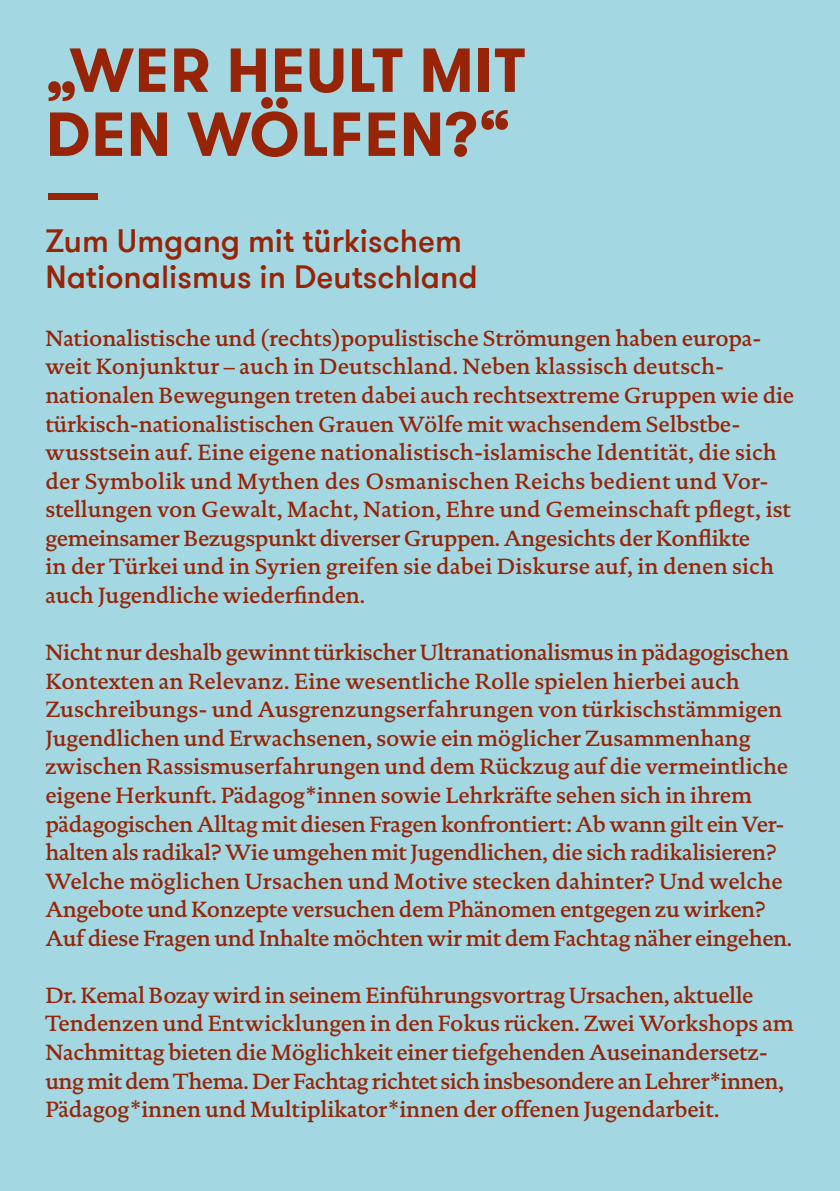
<style>
.page{position:relative;width:840px;height:1191px;background:#fff}
.page>*{position:absolute;margin:0;border:0;box-sizing:border-box;transform-origin:0 0}
.t1{font:700 62px/64px "GT Walsheim Pro";letter-spacing:.015em;color:#972406}
.t2{font:700 54px "GT Walsheim Pro";color:#972406}
.t3{font:500 32px/36px "GT Walsheim Pro";color:#972406}
.t4{font:500 22.4px/28.6px "DTL Documenta TOT";letter-spacing:-.01em;color:#972406}
</style>
<div class="page">
<div style="left:0;top:0;width:839px;height:1191px;background:#a3d8e3"></div>
<h1 class="t1" style="left:45px;top:39px;width:481px">„WER HEULT MIT<br>DEN WÖLFEN?“</h1>
<h2 class="t2" style="left:45px;top:162px;width:56px">—</h2>
<h3 class="t3" style="left:45px;top:223px;width:433px">Zum Umgang mit türkischem<br>Nationalismus in Deutschland</h3>
<p class="t4" style="left:45px;top:324px;width:750px">Nationalistische und (rechts)populistische Strömungen haben europa&shy;weit Konjunktur – auch in Deutschland. Neben klassisch deutsch&shy;nationalen Bewegungen treten dabei auch rechtsextreme Gruppen wie die türkisch-nationalistischen Grauen Wölfe mit wachsendem Selbstbe&shy;wusstsein auf. Eine eigene nationalistisch-islamische Identität, die sich der Symbolik und Mythen des Osmanischen Reichs bedient und Vor&shy;stellungen von Gewalt, Macht, Nation, Ehre und Gemeinschaft pflegt, ist gemeinsamer Bezugspunkt diverser Gruppen. Angesichts der Konflikte<br>in der Türkei und in Syrien greifen sie dabei Diskurse auf, in denen sich auch Jugendliche wiederfinden.</p>
<p class="t4" style="left:45px;top:638px;width:748px">Nicht nur deshalb gewinnt türkischer Ultranationalismus in pädagogischen Kontexten an Relevanz. Eine wesentliche Rolle spielen hierbei auch Zuschreibungs- und Ausgrenzungserfahrungen von türkischstämmigen Jugendlichen und Erwachsenen, sowie ein möglicher Zusammenhang zwischen Rassismuserfahrungen und dem Rückzug auf die vermeintliche eigene Herkunft. Pädagog*innen sowie Lehrkräfte sehen sich in ihrem pädagogischen Alltag mit diesen Fragen konfrontiert: Ab wann gilt ein Ver&shy;halten als radikal? Wie umgehen mit Jugendlichen, die sich radikalisieren?<br>Welche möglichen Ursachen und Motive stecken dahinter? Und welche Angebote und Konzepte versuchen dem Phänomen entgegen zu wirken?<br>Auf diese Fragen und Inhalte möchten wir mit dem Fachtag näher eingehen.</p>
<p class="t4" style="left:45px;top:980px;width:749px">Dr. Kemal Bozay wird in seinem Einführungsvortrag Ursachen, aktuelle Tendenzen und Entwicklungen in den Fokus rücken. Zwei Workshops am Nachmittag bieten die Möglichkeit einer tiefgehenden Auseinandersetz&shy;ung mit dem Thema. Der Fachtag richtet sich insbesondere an Lehrer*innen, Pädagog*innen und Multiplikator*innen der offenen Jugendarbeit.</p>
</div>
